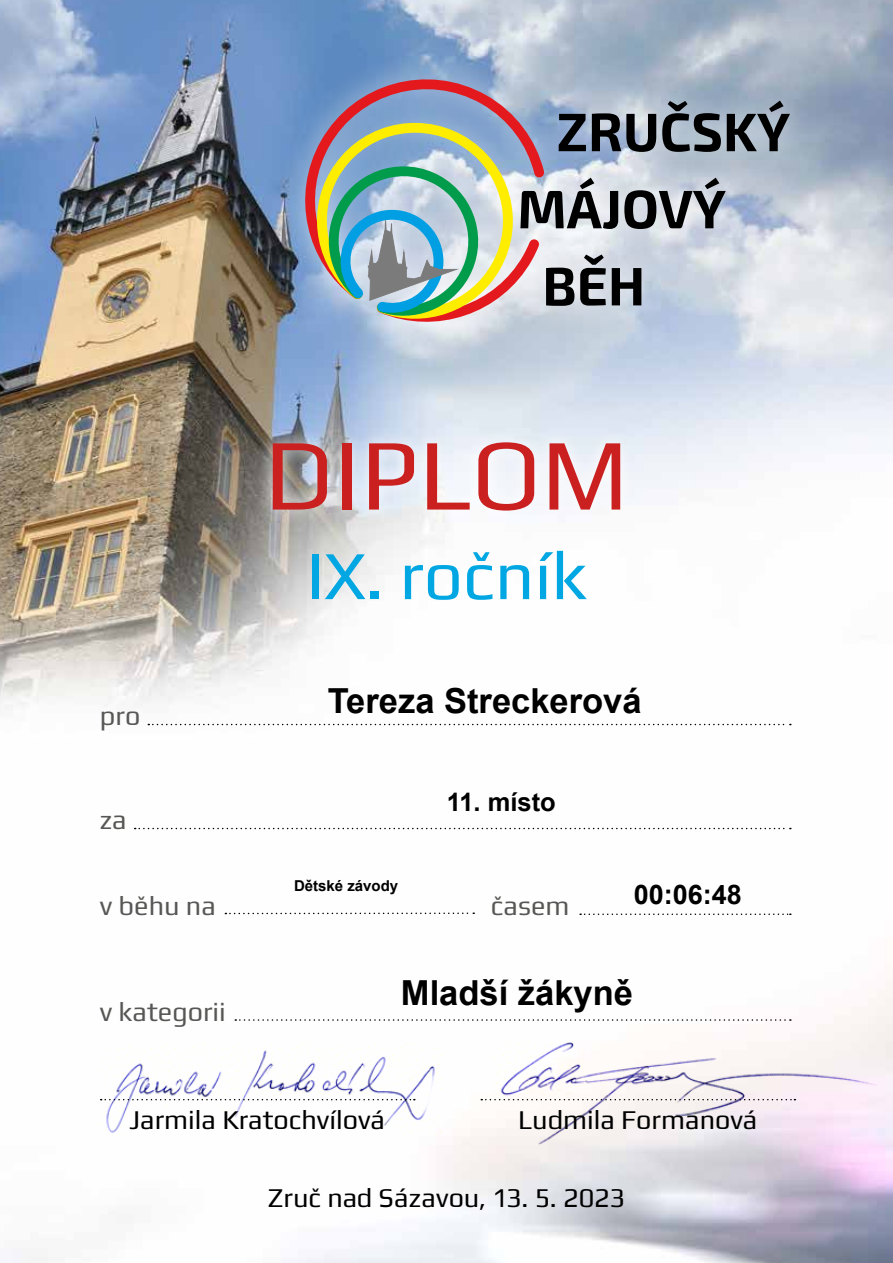
<style>
.page{position:relative;width:893px;height:1263px;background:#fff}
.page>*{position:absolute;margin:0;border:0;box-sizing:border-box;transform-origin:0 0}
.t1{font:102px "Play";color:#ca2120}
.t2{font:69px "Play";color:#00a7e2}
.t3{font:700 34.5px "Arial";color:#000}
.t4{font:27px "Play";color:#000}
.t5{font:27px "Play";color:#575756}
.t6{font:700 27px "Arial";color:#000}
.t7{font:700 25.5px "Arial";color:#000}
.t8{font:700 15px "Arial";color:#000}
</style>
<div class="page">
<img style="left:0;top:0;width:893px;height:1263px">
<div style="left:278px;top:52px;width:537px;height:297px;background:#fff;opacity:.75"></div>
<svg style="left:296px;top:68px;width:255px;height:262px;background:#9298bb"></svg>
<svg style="left:311px;top:101px;width:479px;height:223px;background:#a3aeb0"></svg>
<svg style="left:481px;top:1099px;width:13px;height:1px"></svg>
<svg style="left:257px;top:428px;width:379px;height:98px"></svg>
<svg style="left:148px;top:724px;width:643px;height:1px"></svg>
<svg style="left:235px;top:1019px;width:556px;height:2px"></svg>
<svg style="left:580px;top:913px;width:211px;height:2px"></svg>
<svg style="left:225px;top:912px;width:249px;height:2px"></svg>
<svg style="left:135px;top:828px;width:656px;height:1px"></svg>
<img style="left:100px;top:1044px;width:342px;height:91px">
<img style="left:494px;top:1040px;width:382px;height:105px">
<h1 class="t1" style="left:264px;top:404px;width:366px">DIPLOM</h1>
<p class="t5" style="left:100px;top:697px;width:42px">pro</p>
<p class="t5" style="left:100px;top:801px;width:28px">za</p>
<h2 class="t2" style="left:306px;top:528px;width:282px">IX. ročník</h2>
<p class="t3" style="left:328px;top:678px;width:315px">Tereza Streckerová</p>
<p class="t7" style="left:447px;top:785px;width:111px">11. místo</p>
<p class="t8" style="left:294px;top:876px;width:106px">Dětské závody</p>
<p class="t5" style="left:100px;top:887px;width:117px">v běhu na</p>
<p class="t5" style="left:491px;top:887px;width:80px">časem</p>
<p class="t6" style="left:634px;top:877px;width:110px">00:06:48</p>
<p class="t5" style="left:100px;top:993px;width:127px">v kategorii</p>
<p class="t3" style="left:401px;top:970px;width:234px">Mladší žákyně</p>
<p class="t4" style="left:129px;top:1100px;width:257px">Jarmila Kratochvílová</p>
<p class="t4" style="left:518px;top:1100px;width:241px">Ludmila Formanová</p>
<p class="t4" style="left:268px;top:1179px;width:359px">Zruč nad Sázavou, 13. 5. 2023</p>
</div>
